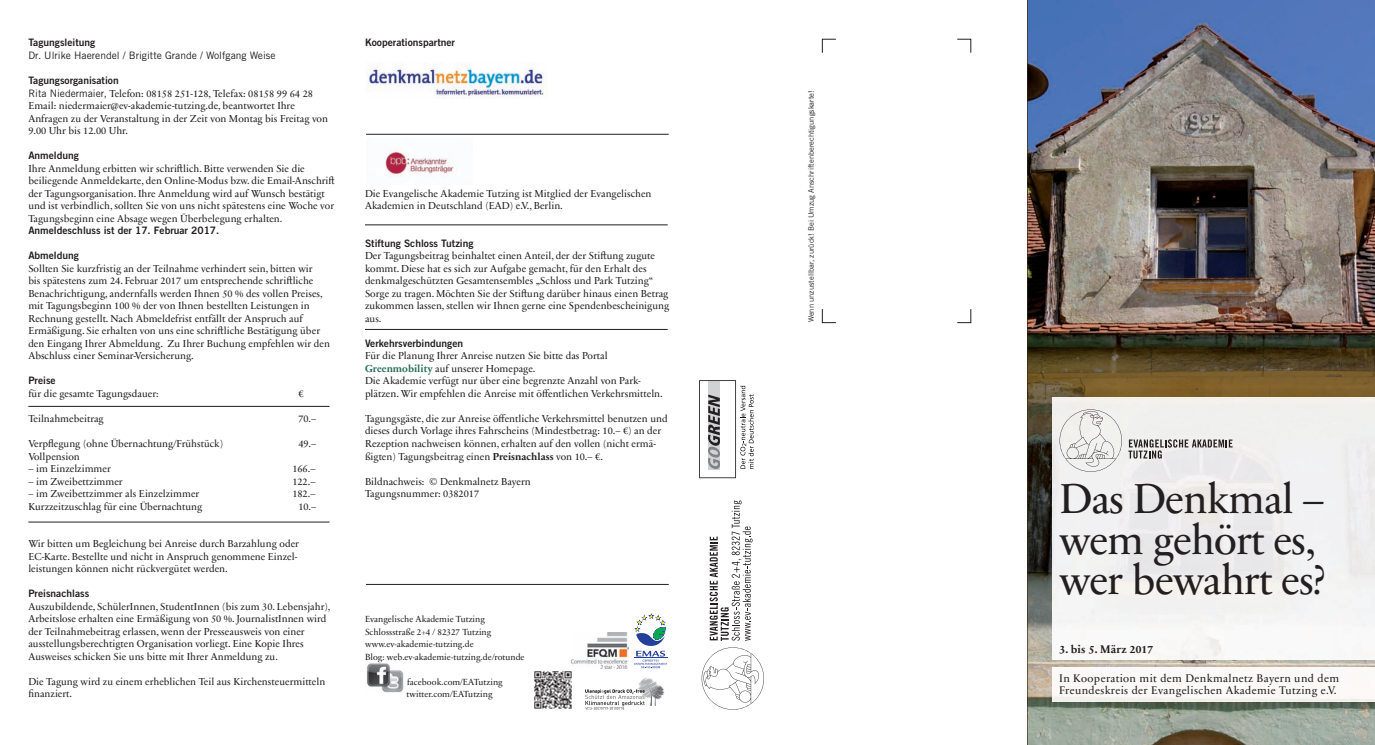
<style>
.page{position:relative;width:1375px;height:745px;background:#fff}
.page>*{position:absolute;margin:0;border:0;box-sizing:border-box;transform-origin:0 0}
.t1{font:42.5px/40px "Sabon Next LT Pro";letter-spacing:-.02em;color:#231f20}
.t2{font:11.25px/11.5px "Sabon Next LT Pro";letter-spacing:.03em;color:#231f20}
.t3{font:700 11.25px "Sabon Next LT Pro";letter-spacing:.02em;color:#231f20}
.t4{font:10.25px/12.5px "Sabon Next LT Pro";color:#231f20}
.t5{font:10.25px "Trade Gothic LT Std Bd 2";color:#231f20}
.t6{font:10.25px "Trade Gothic LT Std";color:#231f20}
.t7{font:9px/12.5px "Sabon Next LT Pro";color:#231f20}
.t8{font:7.5px "Trade Gothic LT Std";color:#231f20}
.s1{font-family:"Trade Gothic LT Std"}
.s2{font-weight:700;color:#286e54}
.s3{font-weight:700}
</style>
<div class="page">
<img style="left:1028px;top:0;width:347px;height:744px">
<img style="left:1052px;top:397px;width:323px;height:262px">
<img style="left:1052px;top:615px;width:242px;height:44px">
<div style="left:1052px;top:667px;width:323px;height:34px;background:#faf9f6"></div>
<svg style="left:702px;top:647px;width:62px;height:62px"></svg>
<svg style="left:710px;top:500px;width:42px;height:140px"></svg>
<svg style="left:822px;top:309px;width:14px;height:14px"></svg>
<svg style="left:957px;top:309px;width:14px;height:14px"></svg>
<svg style="left:822px;top:39px;width:14px;height:14px"></svg>
<svg style="left:957px;top:39px;width:14px;height:14px"></svg>
<svg style="left:1128px;top:439px;width:104px;height:19px;background:#b8b6b6"></svg>
<svg style="left:1059px;top:409px;width:63px;height:62px"></svg>
<svg style="left:699px;top:380px;width:55px;height:98px"></svg>
<hr style="left:365px;top:329px;width:303px;height:1px;background:#231f20">
<img style="left:366px;top:663px;width:38px;height:29px">
<hr style="left:28px;top:406px;width:302px;height:1px;background:#231f20">
<hr style="left:28px;top:521px;width:302px;height:1px;background:#231f20">
<hr style="left:366px;top:134px;width:303px;height:1px;background:#231f20">
<svg style="left:585px;top:678px;width:80px;height:31px"></svg>
<svg style="left:634px;top:613px;width:33px;height:54px"></svg>
<svg style="left:534px;top:708px;width:38px;height:1px"></svg>
<svg style="left:534px;top:671px;width:38px;height:37px"></svg>
<img style="left:571px;top:632px;width:58px;height:35px">
<hr style="left:366px;top:584px;width:303px;height:1px;background:#231f20">
<hr style="left:365px;top:224px;width:303px;height:1px;background:#231f20">
<img style="left:385px;top:149px;width:69px;height:29px">
<img style="left:366px;top:62px;width:180px;height:35px">
<p class="t5" style="left:28px;top:36px;width:69px">Tagungsleitung</p>
<p class="t6" style="left:28px;top:49px;width:249px">Dr. Ulrike Haerendel / Brigitte Grande / Wolfgang Weise</p>
<p class="t5" style="left:28px;top:74px;width:92px">Tagungsorganisation</p>
<p class="t4" style="left:28px;top:86px;width:301px"><span class="s1">Rita Niedermaier,</span> Telefon: 08158 251-128, Telefax: 08158 99 64 28<br>Email: niedermaier@ev-akademie-tutzing.de, beantwortet Ihre Anfragen zu der Veranstaltung in der Zeit von Montag bis Freitag von 9.00 Uhr bis 12.00 Uhr.</p>
<p class="t5" style="left:28px;top:149px;width:52px">Anmeldung</p>
<p class="t4" style="left:28px;top:161px;width:308px">Ihre Anmeldung erbitten wir schriftlich. Bitte verwenden Sie die beiliegende Anmeldekarte, den Online-Modus bzw. die Email-Anschrift der Tagungsorganisation. Ihre Anmeldung wird auf Wunsch bestätigt und ist verbindlich, sollten Sie von uns nicht spätestens eine Woche vor Tagungsbeginn eine Absage wegen Überbelegung erhalten.</p>
<p class="t5" style="left:28px;top:224px;width:193px">Anmeldeschluss ist der 17. Februar 2017.</p>
<p class="t5" style="left:28px;top:249px;width:52px">Abmeldung</p>
<p class="t4" style="left:28px;top:261px;width:303px">Sollten Sie kurzfristig an der Teilnahme verhindert sein, bitten wir<br>bis spätestens zum 24. Februar 2017 um entsprechende schriftliche Benachrichtigung, andernfalls werden Ihnen 50 % des vollen Preises, mit Tagungsbeginn 100 % der von Ihnen bestellten Leistungen in Rechnung gestellt. Nach Abmeldefrist entfällt der Anspruch auf Ermäßigung. Sie erhalten von uns eine schriftliche Bestätigung über den Eingang Ihrer Abmeldung. Zu Ihrer Buchung empfehlen wir den Abschluss einer Seminar-Versicherung.</p>
<p class="t5" style="left:28px;top:374px;width:29px">Preise</p>
<p class="t4" style="left:28px;top:386px;width:132px">für die gesamte Tagungsdauer:</p>
<p class="t4" style="left:298px;top:386px;width:7px">€</p>
<p class="t4" style="left:28px;top:411px;width:77px">Teilnahmebeitrag</p>
<p class="t4" style="left:298px;top:411px;width:19px">70.–</p>
<p class="t4" style="left:28px;top:436px;width:196px">Verpflegung (ohne Übernachtung/Frühstück)</p>
<p class="t4" style="left:298px;top:436px;width:19px">49.–</p>
<p class="t4" style="left:28px;top:449px;width:53px">Vollpension</p>
<p class="t4" style="left:28px;top:461px;width:84px">– im Einzelzimmer</p>
<p class="t4" style="left:292px;top:461px;width:25px">166.–</p>
<p class="t4" style="left:28px;top:474px;width:96px">– im Zweibettzimmer</p>
<p class="t4" style="left:292px;top:474px;width:25px">122.–</p>
<p class="t4" style="left:28px;top:486px;width:173px">– im Zweibettzimmer als Einzelzimmer</p>
<p class="t4" style="left:292px;top:486px;width:25px">182.–</p>
<p class="t4" style="left:28px;top:499px;width:175px">Kurzzeitzuschlag für eine Übernachtung</p>
<p class="t4" style="left:298px;top:499px;width:19px">10.–</p>
<p class="t4" style="left:28px;top:536px;width:272px">Wir bitten um Begleichung bei Anreise durch Barzahlung oder<br>EC-Karte. Bestellte und nicht in Anspruch genommene Einzel&shy;leistungen können nicht rückvergütet werden.</p>
<p class="t5" style="left:28px;top:587px;width:62px">Preisnachlass</p>
<p class="t4" style="left:28px;top:599px;width:304px">Auszubildende, SchülerInnen, StudentInnen (bis zum 30. Lebensjahr), Arbeitslose erhalten eine Ermäßigung von 50 %. JournalistInnen wird der Teilnahmebeitrag erlassen, wenn der Presseausweis von einer ausstellungsberechtigten Organisation vorliegt. Eine Kopie Ihres Ausweises schicken Sie uns bitte mit Ihrer Anmeldung zu.</p>
<p class="t4" style="left:28px;top:674px;width:299px">Die Tagung wird zu einem erheblichen Teil aus Kirchensteuermitteln finanziert.</p>
<p class="t5" style="left:365px;top:36px;width:91px">Kooperationspartner</p>
<p class="t4" style="left:365px;top:186px;width:288px">Die Evangelische Akademie Tutzing ist Mitglied der Evangelischen<br>Akademien in Deutschland (EAD) e.V., Berlin.</p>
<p class="t5" style="left:365px;top:236px;width:110px">Stiftung Schloss Tutzing</p>
<p class="t4" style="left:365px;top:249px;width:306px">Der Tagungsbeitrag beinhaltet einen Anteil, der der Stiftung zugute kommt. Diese hat es sich zur Aufgabe gemacht, für den Erhalt des denkmalgeschützten Gesamtensembles „Schloss und Park Tutzing“ Sorge zu tragen. Möchten Sie der Stiftung darüber hinaus einen Betrag zukommen lassen, stellen wir Ihnen gerne eine Spendenbescheinigung aus.</p>
<p class="t5" style="left:365px;top:336px;width:100px">Verkehrsverbindungen</p>
<p class="t4" style="left:365px;top:349px;width:299px">Für die Planung Ihrer Anreise nutzen Sie bitte das Portal <span class="s2">Greenmobility</span> auf unserer Homepage.<br>Die Akademie verfügt nur über eine begrenzte Anzahl von Park&shy;plätzen. Wir empfehlen die Anreise mit öffentlichen Verkehrsmitteln.</p>
<p class="t4" style="left:365px;top:411px;width:304px">Tagungsgäste, die zur Anreise öffentliche Verkehrsmittel benutzen und dieses durch Vorlage ihres Fahrscheins (Mindestbetrag: 10.– €) an der Rezeption nachweisen können, erhalten auf den vollen (nicht ermä&shy;ßigten) Tagungsbeitrag einen <span class="s3">Preisnachlass</span> von 10.– €.</p>
<p class="t4" style="left:365px;top:474px;width:167px">Bildnachweis: © Denkmalnetz Bayern<br>Tagungsnummer: 0382017</p>
<p class="t7" style="left:365px;top:612px;width:161px">Evangelische Akademie Tutzing Schlossstraße 2+4 / 82327 Tutzing www.ev-akademie-tutzing.de<br>Blog: web.ev-akademie-tutzing.de/rotunde</p>
<p class="t7" style="left:406px;top:674px;width:98px">facebook.com/EATutzing twitter.com/EATutzing</p>
<p class="t8" style="left:807px;top:322px;width:233px;rotate:-90deg">Wenn unzustellbar, zurück! Bei Umzug Anschriftenberechtigungskarte!</p>
<h1 class="t1" style="left:1059px;top:477px;width:268px">Das Denkmal – wem gehört es, wer bewahrt es?</h1>
<p class="t3" style="left:1059px;top:639px;width:95px">3. bis 5. März 2017</p>
<p class="t2" style="left:1059px;top:672px;width:281px">In Kooperation mit dem Denkmalnetz Bayern und dem<br>Freundeskreis der Evangelischen Akademie Tutzing e.V.</p>
</div>
